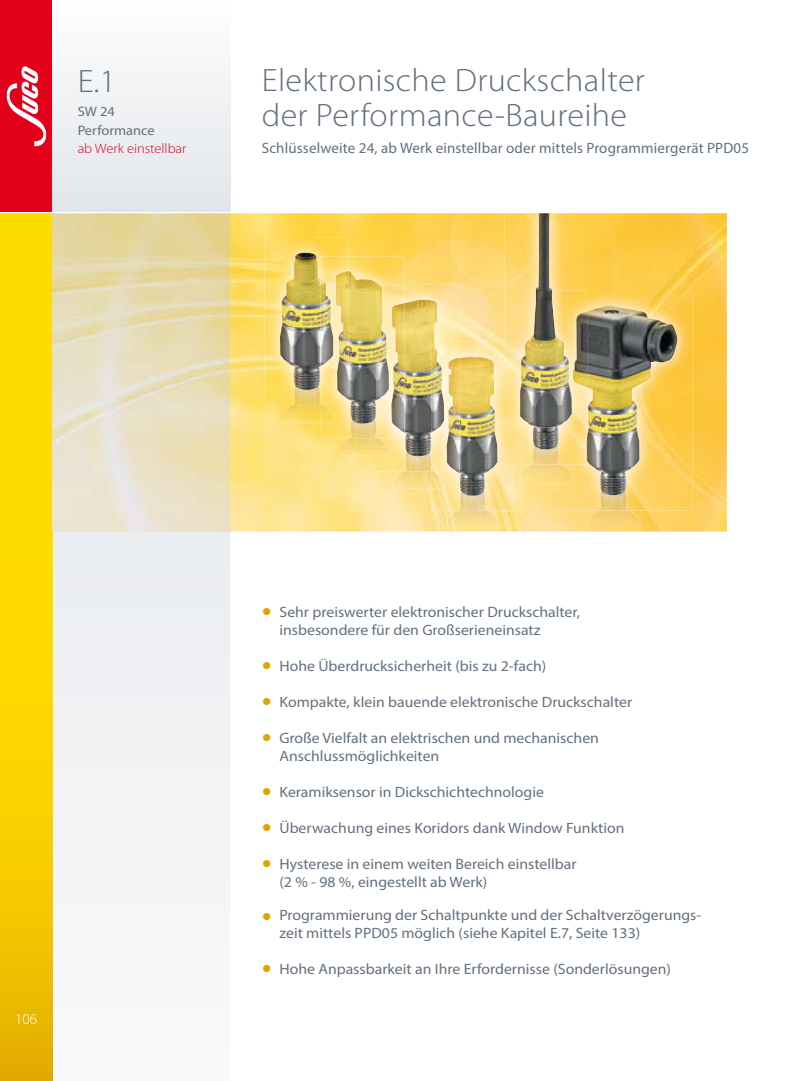
<style>
.page{position:relative;width:798px;height:1081px;background:#fff}
.page>*{position:absolute;margin:0;border:0;box-sizing:border-box;transform-origin:0 0}
.t1{font:300 40px/36.4px "Myriad Pro";color:#dda500}
.t2{font:300 32.5px/35px "Myriad Pro";letter-spacing:.01em;color:#63707e;scale:1.05 1}
.t3{font:15px/18px "Myriad Pro";color:#63707e;scale:1.05 1}
.t4{font:15px "Myriad Pro";color:#63707e}
.t5{font:300 15px "Myriad Pro";color:#fff}
.t6{font:300 13.75px/18.8px "Myriad Pro";color:#cd071e;scale:1.05 1}
.s1{font-weight:400;color:#63707e}
</style>
<div class="page">
<svg style="left:0;top:213px;width:53px;height:868px;background:#f9d201"></svg>
<div style="left:0;top:0;width:53px;height:213px;background:#e2001a"></div>
<svg style="left:7px;top:66px;width:39px;height:80px"></svg>
<div style="left:53px;top:531px;width:177px;height:406px;background:#eff1f3"></div>
<div style="left:53px;top:0;width:177px;height:213px;background:linear-gradient(to right,#f0f2f4,#f0f2f4)"></div>
<img style="left:230px;top:412px;width:124px;height:119px">
<img style="left:354px;top:455px;width:83px;height:76px">
<img style="left:437px;top:492px;width:289px;height:39px">
<img style="left:512px;top:464px;width:45px;height:28px">
<img style="left:685px;top:213px;width:41px;height:279px">
<img style="left:230px;top:372px;width:51px;height:40px">
<img style="left:230px;top:213px;width:41px;height:159px">
<img style="left:437px;top:213px;width:67px;height:128px">
<img style="left:313px;top:213px;width:124px;height:72px">
<img style="left:587px;top:213px;width:98px;height:77px">
<img style="left:271px;top:213px;width:42px;height:25px">
<img style="left:520px;top:464px;width:37px;height:19px">
<img style="left:504px;top:213px;width:83px;height:251px">
<img style="left:530px;top:428px;width:27px;height:36px">
<img style="left:520px;top:213px;width:37px;height:215px">
<img style="left:587px;top:510px;width:53px;height:18px">
<img style="left:557px;top:378px;width:135px;height:132px">
<img style="left:647px;top:290px;width:45px;height:88px">
<img style="left:587px;top:290px;width:60px;height:28px">
<img style="left:557px;top:290px;width:30px;height:174px">
<img style="left:557px;top:336px;width:14px;height:93px">
<svg style="left:557px;top:427px;width:1px;height:17px"></svg>
<img style="left:597px;top:478px;width:32px;height:32px">
<img style="left:587px;top:305px;width:20px;height:170px">
<img style="left:646px;top:337px;width:31px;height:44px">
<img style="left:572px;top:311px;width:15px;height:149px">
<svg style="left:599px;top:478px;width:2px;height:13px"></svg>
<img style="left:447px;top:511px;width:51px;height:16px">
<img style="left:431px;top:341px;width:81px;height:170px">
<img style="left:504px;top:341px;width:8px;height:123px">
<img style="left:457px;top:481px;width:31px;height:30px">
<img style="left:456px;top:357px;width:41px;height:124px">
<svg style="left:459px;top:480px;width:2px;height:11px"></svg>
<img style="left:337px;top:439px;width:39px;height:16px">
<img style="left:320px;top:256px;width:84px;height:183px">
<img style="left:347px;top:407px;width:29px;height:32px">
<img style="left:348px;top:271px;width:31px;height:136px">
<img style="left:350px;top:407px;width:25px;height:16px">
<img style="left:392px;top:471px;width:52px;height:17px">
<img style="left:404px;top:285px;width:55px;height:164px">
<img style="left:431px;top:341px;width:28px;height:130px">
<img style="left:446px;top:358px;width:13px;height:113px">
<img style="left:376px;top:439px;width:29px;height:32px">
<img style="left:376px;top:285px;width:28px;height:154px">
<img style="left:376px;top:422px;width:3px;height:17px">
<img style="left:376px;top:285px;width:13px;height:124px">
<svg style="left:374px;top:400px;width:3px;height:14px"></svg>
<img style="left:404px;top:300px;width:27px;height:141px">
<img style="left:403px;top:449px;width:28px;height:22px">
<img style="left:431px;top:456px;width:3px;height:15px">
<img style="left:431px;top:341px;width:13px;height:92px">
<img style="left:391px;top:305px;width:6px;height:62px">
<svg style="left:405px;top:439px;width:1px;height:12px"></svg>
<img style="left:281px;top:405px;width:53px;height:17px">
<img style="left:264px;top:238px;width:54px;height:167px">
<img style="left:320px;top:256px;width:28px;height:149px">
<img style="left:335px;top:271px;width:13px;height:129px">
<img style="left:291px;top:374px;width:29px;height:31px">
<svg style="left:295px;top:253px;width:10px;height:3px"></svg>
<img style="left:320px;top:279px;width:13px;height:87px">
<hr style="left:0;top:212px;width:797px;height:1px;background:#fff">
<p class="t2" style="left:78px;top:63px;width:38px">E.1</p>
<p class="t6" style="left:78px;top:102px;width:105px"><span class="s1">SW 24<br>Performance<br></span>ab Werk einstellbar</p>
<p class="t2" style="left:261px;top:62px;width:366px">Elektronische Druckschalter der Performance-Baureihe</p>
<p class="t4" style="left:261px;top:139px;width:488px">Schlüsselweite 24, ab Werk einstellbar oder mittels Programmiergerät PPD05</p>
<p class="t5" style="left:15px;top:1010px;width:23px">106</p>
<p class="t1" style="left:261px;top:582px;width:11px;line-height:54px">• •</p>
<p class="t1" style="left:261px;top:680px;width:11px;line-height:35.6px">• •</p>
<p class="t1" style="left:261px;top:769px;width:11px;text-align:justify">• • •</p>
<p class="t1" style="left:261px;top:887px;width:11px;line-height:52.5px">• •</p>
<p class="t3" style="left:279px;top:603px;width:288px">Sehr preiswerter elektronischer Druckschalter, insbesondere für den Großserieneinsatz</p>
<p class="t3" style="left:279px;top:657px;width:255px">Hohe Überdrucksicherheit (bis zu 2-fach)</p>
<p class="t3" style="left:279px;top:693px;width:337px">Kompakte, klein bauende elektronische Druckschalter</p>
<p class="t3" style="left:279px;top:729px;width:306px">Große Vielfalt an elektrischen und mechanischen<br>Anschlussmöglichkeiten</p>
<p class="t3" style="left:279px;top:783px;width:253px">Keramiksensor in Dickschichtechnologie</p>
<p class="t3" style="left:279px;top:819px;width:330px">Überwachung eines Koridors dank Window Funktion</p>
<p class="t3" style="left:279px;top:855px;width:284px">Hysterese in einem weiten Bereich einstellbar (2 % - 98 %, eingestellt ab Werk)</p>
<p class="t3" style="left:279px;top:906px;width:403px">Programmierung der Schaltpunkte und der Schaltverzögerungs&shy;zeit mittels PPD05 möglich (siehe Kapitel E.7, Seite 133)</p>
<p class="t3" style="left:279px;top:960px;width:374px">Hohe Anpassbarkeit an Ihre Erfordernisse (Sonderlösungen)</p>
</div>
